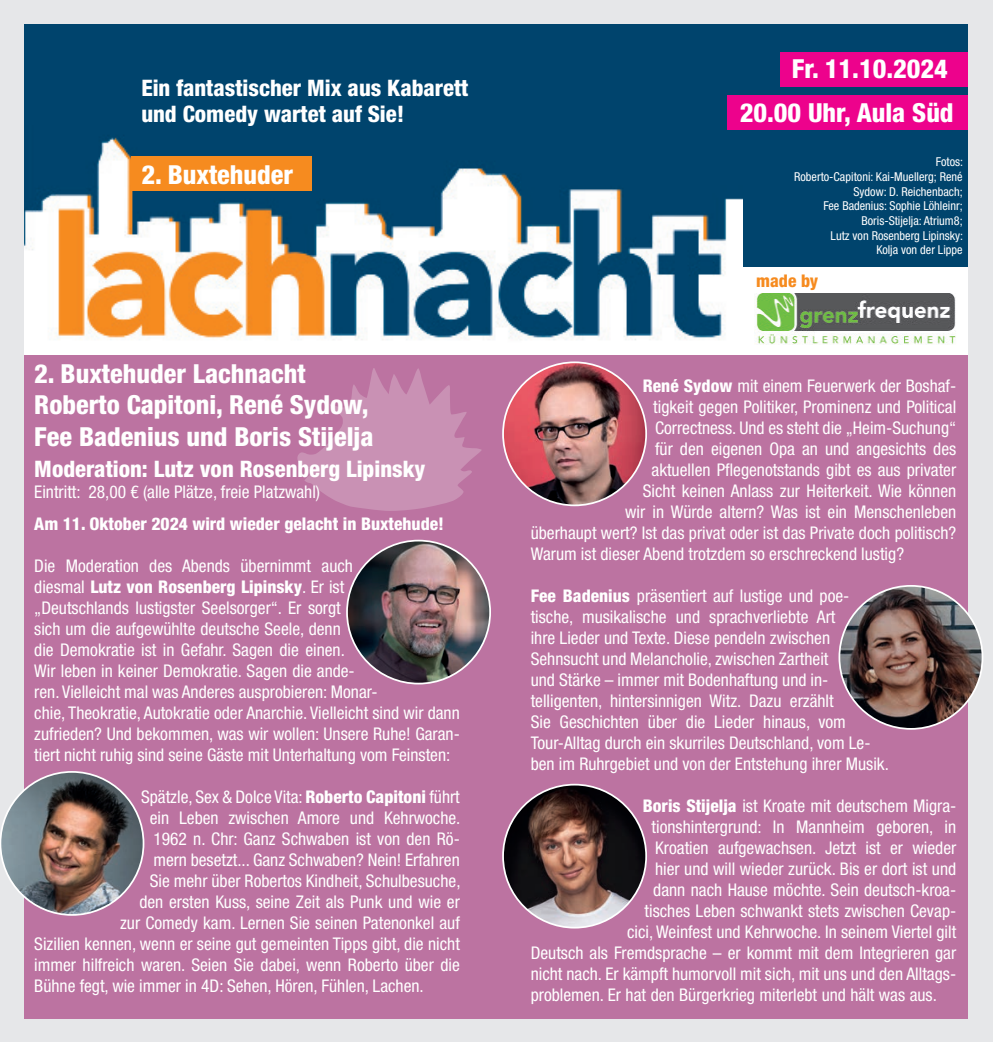
<style>
.page{position:relative;width:993px;height:1042px;background:#fff}
.page>*{position:absolute;margin:0;border:0;box-sizing:border-box;transform-origin:0 0}
.t1{font:800 condensed 26.25px/31.5px "Helvetica Neue LT";color:#fff}
.t2{font:800 condensed 22.75px/26.2px "Helvetica Neue LT";color:#fff}
.t3{font:condensed 17.5px/21px "Helvetica Neue LT";color:#fff}
.t4{font:800 condensed 17.5px "Helvetica Neue LT";color:#fff}
.t5{font:800 condensed 17.5px "Helvetica Neue LT";color:#f68b1f}
.t6{font:condensed 12.25px/14.7px "Helvetica Neue LT";color:#fff;text-align:right}
.s1{font-weight:800}
</style>
<div class="page">
<div style="left:496px;top:0;width:496px;height:1042px;background:#e6e7e9"></div>
<div style="left:0;top:0;width:497px;height:1042px;background:#e6e7e9"></div>
<div style="left:24px;top:24px;width:943px;height:323px;background:#00446d"></div>
<img style="left:24px;top:137px;width:718px;height:218px">
<div style="left:24px;top:355px;width:943px;height:664px;background:#bc73a1"></div>
<svg style="left:297px;top:368px;width:185px;height:143px"></svg>
<div style="left:779px;top:52px;width:188px;height:34px;background:#ed028c"></div>
<div style="left:727px;top:95px;width:240px;height:35px;background:#ed028c"></div>
<div style="left:131px;top:157px;width:181px;height:34px;background:#f68b1f"></div>
<div style="left:742px;top:267px;width:225px;height:88px;background:#fff"></div>
<img style="left:754px;top:293px;width:202px;height:51px">
<img style="left:347px;top:541px;width:143px;height:143px;border-radius:72px">
<img style="left:503px;top:362px;width:143px;height:143px;border-radius:72px">
<img style="left:0;top:772px;width:143px;height:143px;border-radius:72px">
<img style="left:839px;top:586px;width:143px;height:143px;border-radius:72px">
<img style="left:503px;top:785px;width:143px;height:143px;border-radius:72px">
<h2 class="t2" style="left:141px;top:74px;width:328px">Ein fantastischer Mix aus Kabarett und Comedy wartet auf Sie!</h2>
<h1 class="t1" style="left:141px;top:158px;width:153px">2. Buxtehuder</h1>
<h1 class="t1" style="left:34px;top:357px;width:341px">2. Buxtehuder Lachnacht<br>Roberto Capitoni, René Sydow,<br>Fee Badenius und Boris Stijelja</h1>
<h2 class="t2" style="left:34px;top:456px;width:392px">Moderation: Lutz von Rosenberg Lipinsky</h2>
<p class="t3" style="left:34px;top:481px;width:287px">Eintritt: 28,00 € (alle Plätze, freie Platzwahl)</p>
<p class="t4" style="left:34px;top:513px;width:411px">Am 11. Oktober 2024 wird wieder gelacht in Buxtehude!</p>
<p class="t3" style="left:34px;top:555px;width:427px">Die Moderation des Abends übernimmt auch<br>diesmal <span class="s1">Lutz von Rosenberg Lipinsky</span>. Er ist<br>„Deutschlands lustigster Seelsorger“. Er sorgt<br>sich um die aufgewühlte deutsche Seele, denn<br>die Demokratie ist in Gefahr. Sagen die einen.<br>Wir leben in keiner Demokratie. Sagen die ande-<br>ren. Vielleicht mal was Anderes ausprobieren: Monar-<br>chie, Theokratie, Autokratie oder Anarchie. Vielleicht sind wir dann zufrieden? Und bekommen, was wir wollen: Unsere Ruhe! Garan&shy;tiert nicht ruhig sind seine Gäste mit Unterhaltung vom Feinsten:</p>
<p class="t3" style="left:141px;top:786px;width:320px">Spätzle, Sex &amp; Dolce Vita: <span class="s1">Roberto Capitoni</span> führt</p>
<p class="t3" style="left:150px;top:807px;width:312px">ein Leben zwischen Amore und Kehrwoche.</p>
<p class="t3" style="left:153px;top:828px;width:308px">1962 n. Chr: Ganz Schwaben ist von den Rö-</p>
<p class="t3" style="left:153px;top:849px;width:308px">mern besetzt... Ganz Schwaben? Nein! Erfahren</p>
<p class="t3" style="left:150px;top:870px;width:312px">Sie mehr über Robertos Kindheit, Schulbesuche,</p>
<p class="t3" style="left:139px;top:891px;width:322px">den ersten Kuss, seine Zeit als Punk und wie er</p>
<p class="t3" style="left:120px;top:912px;width:341px">zur Comedy kam. Lernen Sie seinen Patenonkel auf</p>
<p class="t3" style="left:34px;top:933px;width:427px">Sizilien kennen, wenn er seine gut gemeinten Tipps gibt, die nicht</p>
<p class="t3" style="left:34px;top:954px;width:427px">immer hilfreich waren. Seien Sie dabei, wenn Roberto über die</p>
<p class="t3" style="left:34px;top:975px;width:391px">Bühne fegt, wie immer in 4D: Sehen, Hören, Fühlen, Lachen.</p>
<h1 class="t1" style="left:739px;top:46px;width:215px;line-height:44.1px;text-align:right">Fr. 11.10.2024<br>20.00 Uhr, Aula Süd</h1>
<p class="t6" style="left:794px;top:154px;width:170px">Fotos:<br>Roberto-Capitoni: Kai-Muellerg; René<br>Sydow: D. Reichenbach;<br>Fee Badenius: Sophie Löhleinr;<br>Boris-Stijelja: Atrium8;<br>Lutz von Rosenberg Lipinsky:<br>Kolja von der Lippe</p>
<p class="t5" style="left:756px;top:270px;width:63px">made by</p>
<p class="t3" style="left:642px;top:375px;width:315px"><span class="s1">René Sydow</span> mit einem Feuerwerk der Boshaf-</p>
<p class="t3" style="left:653px;top:396px;width:304px">tigkeit gegen Politiker, Prominenz und Political</p>
<p class="t3" style="left:655px;top:417px;width:303px">Correctness. Und es steht die „Heim-Suchung“</p>
<p class="t3" style="left:655px;top:438px;width:303px">für den eigenen Opa an und angesichts des</p>
<p class="t3" style="left:651px;top:459px;width:306px">aktuellen Pflegenotstands gibt es aus privater</p>
<p class="t3" style="left:642px;top:480px;width:315px">Sicht keinen Anlass zur Heiterkeit. Wie können</p>
<p class="t3" style="left:625px;top:501px;width:332px">wir in Würde altern? Was ist ein Menschenleben</p>
<p class="t3" style="left:530px;top:522px;width:427px">überhaupt wert? Ist das privat oder ist das Private doch politisch?</p>
<p class="t3" style="left:530px;top:543px;width:375px">Warum ist dieser Abend trotzdem so erschreckend lustig?</p>
<p class="t3" style="left:530px;top:585px;width:359px"><span class="s1">Fee Badenius</span> präsentiert auf lustige und poe&shy;tische, musikalische und sprachverliebte Art<br>ihre Lieder und Texte. Diese pendeln zwischen Sehnsucht und Melancholie, zwischen Zartheit<br>und Stärke – immer mit Bodenhaftung und in&shy;telligenten, hintersinnigen Witz. Dazu erzählt<br>Sie Geschichten über die Lieder hinaus, vom Tour-Alltag durch ein skurriles Deutschland, vom Le&shy;ben im Ruhrgebiet und von der Entstehung ihrer Musik.</p>
<p class="t3" style="left:642px;top:795px;width:315px"><span class="s1">Boris Stijelja</span> ist Kroate mit deutschem Migra-</p>
<p class="t3" style="left:651px;top:816px;width:306px">tionshintergrund: In Mannheim geboren, in</p>
<p class="t3" style="left:655px;top:837px;width:303px">Kroatien aufgewachsen. Jetzt ist er wieder</p>
<p class="t3" style="left:655px;top:858px;width:302px">hier und will wieder zurück. Bis er dort ist und</p>
<p class="t3" style="left:653px;top:879px;width:304px">dann nach Hause möchte. Sein deutsch-kroa-</p>
<p class="t3" style="left:644px;top:900px;width:313px">tisches Leben schwankt stets zwischen Cevap-</p>
<p class="t3" style="left:627px;top:921px;width:331px">cici, Weinfest und Kehrwoche. In seinem Viertel gilt</p>
<p class="t3" style="left:530px;top:942px;width:427px">Deutsch als Fremdsprache – er kommt mit dem Integrieren gar</p>
<p class="t3" style="left:530px;top:963px;width:427px">nicht nach. Er kämpft humorvoll mit sich, mit uns und den Alltags-</p>
<p class="t3" style="left:530px;top:984px;width:407px">problemen. Er hat den Bürgerkrieg miterlebt und hält was aus.</p>
</div>
